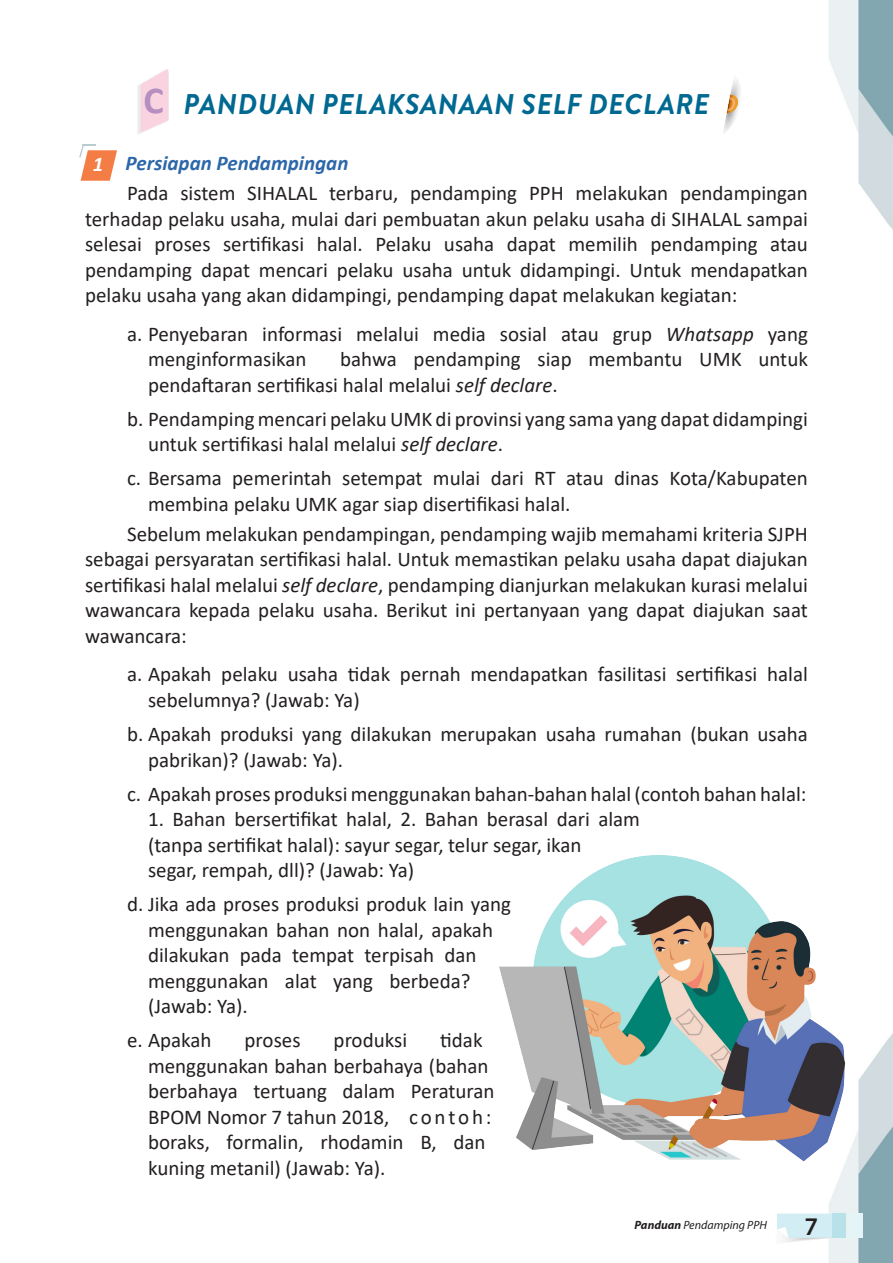
<style>
.page{position:relative;width:893px;height:1263px;background:#fff}
.page>*{position:absolute;margin:0;border:0;box-sizing:border-box;transform-origin:0 0}
.Gambar{font:700 38.25px "Calibri";color:#b48fbf}
.JUDUL_-_1{font:italic 700 28.5px "Brandon Grotesque";letter-spacing:.02em;color:#006991}
.t1{font:600 25.5px "Myriad Pro";color:#231f20}
.Body_Text_-_Masuk_No{font:21px/25.5px "Calibri";color:#231f20}
.Body_Text_-_12{font:21px/25.7px "Calibri";color:#231f20;text-align:justify}
.JUDUL_-_2{font:italic 700 21px "Calibri";color:#2c67a9}
.JUDUL_-_Nomer_Saja{font:italic 700 21px "Calibri";color:#fff}
.t2{font:italic 12px "Myriad Pro";color:#231f20}
.s1{font-style:italic}
.s2{font-weight:700}
</style>
<div class="page">
<img style="left:168px;top:0;width:725px;height:1263px">
<svg style="left:769px;top:1213px;width:77px;height:32px"></svg>
<div style="left:849px;top:1213px;width:13px;height:25px;background:#e5f5f7"></div>
<img style="left:723px;top:76px;width:19px;height:58px">
<svg style="left:726px;top:95px;width:14px;height:18px"></svg>
<img style="left:727px;top:97px;width:4px;height:14px">
<div style="left:137px;top:70px;width:31px;height:65px;background:#231f20;opacity:.09"></div>
<svg style="left:140px;top:69px;width:28px;height:63px"></svg>
<svg style="left:79px;top:144px;width:38px;height:37px"></svg>
<img style="left:483px;top:832px;width:373px;height:343px">
<p class="Gambar" style="left:144px;top:73px;width:22px">C</p>
<p class="JUDUL_-_1" style="left:183px;top:84px;width:527px">PANDUAN PELAKSANAAN SELF DECLARE</p>
<p class="JUDUL_-_2" style="left:126px;top:148px;width:224px">Persiapan Pendampingan</p>
<p class="Body_Text_-_12" style="left:85px;top:180px;width:724px;text-indent:42px">Pada sistem SIHALAL terbaru, pendamping PPH melakukan pendampingan terhadap pelaku usaha, mulai dari pembuatan akun pelaku usaha di SIHALAL sampai selesai proses sertifikasi halal. Pelaku usaha dapat memilih pendamping atau pendamping dapat mencari pelaku usaha untuk didampingi. Untuk mendapatkan pelaku usaha yang akan didampingi, pendamping dapat melakukan kegiatan:</p>
<p class="Body_Text_-_Masuk_No" style="left:148px;top:320px;width:661px;text-indent:-21px">a. Penyebaran informasi melalui media sosial atau grup <span class="s1">Whatsapp</span> yang menginformasikan</p>
<p class="JUDUL_-_Nomer_Saja" style="left:93px;top:150px;width:12px">1</p>
<p class="Body_Text_-_Masuk_No" style="left:148px;top:346px;width:661px;text-indent:192px">bahwa pendamping siap membantu UMK untuk pendaftaran sertifikasi halal melalui <span class="s1">self declare</span>.</p>
<p class="Body_Text_-_Masuk_No" style="left:148px;top:405px;width:661px;text-indent:-21px">b. Pendamping mencari pelaku UMK di provinsi yang sama yang dapat didampingi untuk sertifikasi halal melalui <span class="s1">self declare</span>.</p>
<p class="Body_Text_-_Masuk_No" style="left:148px;top:465px;width:661px;text-indent:-21px">c. Bersama pemerintah setempat mulai dari RT atau dinas Kota/Kabupaten membina pelaku UMK agar siap disertifikasi halal.</p>
<p class="Body_Text_-_12" style="left:85px;top:520px;width:724px;text-indent:42px">Sebelum melakukan pendampingan, pendamping wajib memahami kriteria SJPH sebagai persyaratan sertifikasi halal. Untuk memastikan pelaku usaha dapat diajukan sertifikasi halal melalui <span class="s1">self declare</span>, pendamping dianjurkan melakukan kurasi melalui wawancara kepada pelaku usaha. Berikut ini pertanyaan yang dapat diajukan saat wawancara:</p>
<p class="Body_Text_-_Masuk_No" style="left:148px;top:661px;width:661px;text-indent:-21px">a. Apakah pelaku usaha tidak pernah mendapatkan fasilitasi sertifikasi halal sebelumnya? (Jawab: Ya)</p>
<p class="Body_Text_-_Masuk_No" style="left:148px;top:721px;width:661px;text-indent:-21px">b. Apakah produksi yang dilakukan merupakan usaha rumahan (bukan usaha pabrikan)? (Jawab: Ya).</p>
<p class="Body_Text_-_Masuk_No" style="left:127px;top:780px;width:681px">c. Apakah proses produksi menggunakan bahan-bahan halal (contoh bahan halal:</p>
<p class="Body_Text_-_Masuk_No" style="left:148px;top:806px;width:493px">1. Bahan bersertifikat halal, 2. Bahan berasal dari alam (tanpa sertifikat halal): sayur segar, telur segar, ikan<br>segar, rempah, dll)? (Jawab: Ya)</p>
<p class="Body_Text_-_Masuk_No" style="left:148px;top:891px;width:364px;text-indent:-21px">d. Jika ada proses produksi produk lain yang menggunakan bahan non halal, apakah dilakukan pada tempat terpisah dan menggunakan alat yang berbeda? (Jawab: Ya).</p>
<p class="Body_Text_-_Masuk_No" style="left:127px;top:1027px;width:86px">e. Apakah</p>
<p class="Body_Text_-_Masuk_No" style="left:245px;top:1027px;width:57px">proses</p>
<p class="Body_Text_-_Masuk_No" style="left:334px;top:1027px;width:75px">produksi</p>
<p class="Body_Text_-_Masuk_No" style="left:148px;top:1027px;width:348px;text-indent:292px">tidak menggunakan bahan berbahaya (bahan berbahaya tertuang dalam Peraturan<br>BPOM Nomor 7 tahun 2018, c o n t o h : boraks, formalin, rhodamin B, dan kuning metanil) (Jawab: Ya).</p>
<p class="t2" style="left:634px;top:1218px;width:134px"><span class="s2">Panduan</span> Pendamping PPH</p>
<p class="t1" style="left:804px;top:1210px;width:15px">7</p>
</div>
